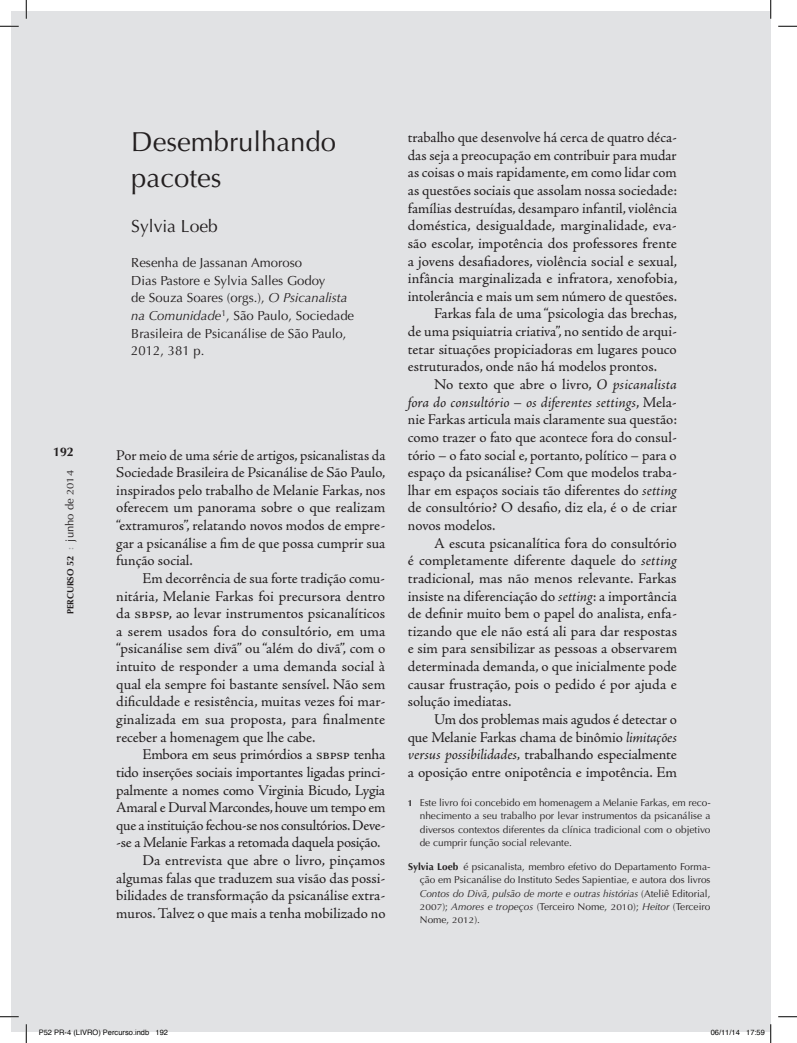
<style>
.page{position:relative;width:797px;height:1043px;background:#fff}
.page>*{position:absolute;margin:0;border:0;box-sizing:border-box;transform-origin:0 0}
.t1{font:27.5px/35.2px "Optima LT Std";color:#231f20}
.t2{font:17.5px "Optima LT Std";color:#231f20}
.t3{font:15px/17.6px "Adobe Jenson Pro";color:#231f20;text-align:justify}
.t4{font:15px "Adobe Jenson Pro";letter-spacing:-.02em;color:#231f20}
.t5{font:15px "Adobe Jenson Pro";letter-spacing:-.025em;color:#231f20}
.t6{font:italic 15px "Adobe Jenson Pro";color:#231f20}
.t7{font:13.12px/17.6px "Optima LT Std";color:#231f20}
.t8{font:700 12.5px "Optima LT Std";color:#231f20}
.t9{font:10px/13.1px "Optima LT Std";color:#231f20;text-align:justify}
.t10{font:9px "Optima LT Std Bold SC800";color:#231f20}
.t11{font:7.5px "Helvetica";color:#000}
.s1{font-size:9.38px}
.s2{font-family:"Adobe Jenson Pro";font-size:11.25px;color:#939598}
.s3{font-family:"Optima LT Std";font-size:11.25px}
.s4{font-family:"Optima LT Std";font-size:9.62px}
.s5{font-style:italic}
.s6{font-style:normal}
.s7{font-weight:700;font-size:8.75px}
.s8{font-weight:700}
.s9{font-size:8.5px}
</style>
<div class="page">
<div style="left:11px;top:11px;width:759px;height:1020px;background:#e1e2e4"></div>
<svg style="left:0;top:25px;width:19px;height:2px"></svg>
<svg style="left:778px;top:25px;width:19px;height:2px"></svg>
<svg style="left:0;top:1016px;width:19px;height:1px"></svg>
<svg style="left:778px;top:1016px;width:19px;height:1px"></svg>
<svg style="left:25px;top:0;width:2px;height:19px"></svg>
<svg style="left:25px;top:1024px;width:2px;height:18px"></svg>
<svg style="left:770px;top:0;width:1px;height:19px"></svg>
<svg style="left:39px;top:1029px;width:108px;height:3px"></svg>
<svg style="left:710px;top:1029px;width:30px;height:3px"></svg>
<svg style="left:746px;top:1024px;width:25px;height:18px"></svg>
<p class="t8" style="left:53px;top:445px;width:22px">192</p>
<p class="t10" style="left:65px;top:614px;width:146px;rotate:-90deg">percurso <span class="s1">52</span> <span class="s2">:</span> <span class="s3">junho de</span> <span class="s4">2014</span></p>
<h1 class="t1" style="left:131px;top:125px;width:206px">Desembrulhando pacotes</h1>
<p class="t2" style="left:131px;top:216px;width:88px">Sylvia Loeb</p>
<p class="t7" style="left:131px;top:254px;width:224px">Resenha de Jassanan Amoroso<br>Dias Pastore e Sylvia Salles Godoy<br>de Souza Soares (orgs.), <span class="s5">O Psicanalista na Comunidade</span><sup>1</sup>, São Paulo, Sociedade<br>Brasileira de Psicanálise de São Paulo,<br>2012, 381 p.</p>
<p class="t3" style="left:116px;top:446px;width:271px">Por meio de uma série de artigos, psicanalistas da Sociedade Brasileira de Psicanálise de São Paulo, inspirados pelo trabalho de Melanie Farkas, nos oferecem um panorama sobre o que realizam “extramuros”, relatando novos modos de empre&shy;gar a psicanálise a fim de que possa cumprir sua função social.</p>
<p class="t3" style="left:116px;top:569px;width:271px;text-indent:26px">Em decorrência de sua forte tradição comu&shy;nitária, Melanie Farkas foi precursora dentro da sbpsp, ao levar instrumentos psicanalíticos a serem usados fora do consultório, em uma “psicanálise sem divã” ou “além do divã”, com o intuito de responder a uma demanda social à qual ela sempre foi bastante sensível. Não sem dificuldade e resistência, muitas vezes foi mar&shy;ginalizada em sua proposta, para finalmente receber a homenagem que lhe cabe.</p>
<p class="t4" style="left:142px;top:746px;width:244px">Embora em seus primórdios a sbpsp tenha</p>
<p class="t3" style="left:116px;top:763px;width:270px">tido inserções sociais importantes ligadas princi-</p>
<p class="t4" style="left:116px;top:781px;width:270px">palmente a nomes como Virginia Bicudo, Lygia</p>
<p class="t5" style="left:116px;top:799px;width:271px">Amaral e Durval Marcondes, houve um tempo em</p>
<p class="t5" style="left:116px;top:816px;width:270px">que a instituição fechou-se nos consultórios. Deve-</p>
<p class="t4" style="left:116px;top:834px;width:265px">-se a Melanie Farkas a retomada daquela posição.</p>
<p class="t3" style="left:142px;top:851px;width:244px">Da entrevista que abre o livro, pinçamos</p>
<p class="t3" style="left:116px;top:869px;width:270px">algumas falas que traduzem sua visão das possi-</p>
<p class="t3" style="left:116px;top:887px;width:270px">bilidades de transformação da psicanálise extra-</p>
<p class="t3" style="left:116px;top:904px;width:271px">muros. Talvez o que mais a tenha mobilizado no</p>
<p class="t3" style="left:408px;top:129px;width:270px">trabalho que desenvolve há cerca de quatro déca-</p>
<p class="t3" style="left:408px;top:146px;width:270px">das seja a preocupação em contribuir para mudar</p>
<p class="t3" style="left:408px;top:164px;width:270px">as coisas o mais rapidamente, em como lidar com</p>
<p class="t3" style="left:408px;top:182px;width:271px">as questões sociais que assolam nossa sociedade:</p>
<p class="t3" style="left:408px;top:199px;width:271px">famílias destruídas, desamparo infantil, violência</p>
<p class="t3" style="left:408px;top:217px;width:270px">doméstica, desigualdade, marginalidade, eva-</p>
<p class="t3" style="left:408px;top:235px;width:270px">são escolar, impotência dos professores frente</p>
<p class="t3" style="left:408px;top:252px;width:271px">a jovens desafiadores, violência social e sexual,</p>
<p class="t3" style="left:408px;top:270px;width:271px">infância marginalizada e infratora, xenofobia,</p>
<p class="t3" style="left:408px;top:287px;width:271px">intolerância e mais um sem número de questões.</p>
<p class="t3" style="left:434px;top:305px;width:245px">Farkas fala de uma “psicologia das brechas,</p>
<p class="t3" style="left:408px;top:323px;width:271px">de uma psiquiatria criativa”, no sentido de arqui-</p>
<p class="t3" style="left:408px;top:340px;width:270px">tetar situações propiciadoras em lugares pouco</p>
<p class="t3" style="left:408px;top:358px;width:250px">estruturados, onde não há modelos prontos.</p>
<p class="t3" style="left:434px;top:376px;width:244px">No texto que abre o livro, <span class="s5">O psicanalista</span></p>
<p class="t6" style="left:408px;top:393px;width:270px">fora do consultório – os diferentes settings<span class="s6">, Mela-</span></p>
<p class="t3" style="left:408px;top:411px;width:271px">nie Farkas articula mais claramente sua questão:</p>
<p class="t3" style="left:408px;top:428px;width:270px">como trazer o fato que acontece fora do consul-</p>
<p class="t3" style="left:408px;top:446px;width:270px">tório – o fato social e, portanto, político – para o</p>
<p class="t3" style="left:408px;top:464px;width:270px">espaço da psicanálise? Com que modelos traba-</p>
<p class="t3" style="left:408px;top:481px;width:270px">lhar em espaços sociais tão diferentes do <span class="s5">setting</span></p>
<p class="t3" style="left:408px;top:499px;width:271px">de consultório? O desafio, diz ela, é o de criar</p>
<p class="t3" style="left:408px;top:517px;width:89px">novos modelos.</p>
<p class="t3" style="left:434px;top:534px;width:244px">A escuta psicanalítica fora do consultório</p>
<p class="t3" style="left:408px;top:552px;width:270px">é completamente diferente daquele do <span class="s5">setting</span></p>
<p class="t3" style="left:408px;top:569px;width:270px">tradicional, mas não menos relevante. Farkas</p>
<p class="t3" style="left:408px;top:587px;width:270px">insiste na diferenciação do <span class="s5">setting</span>: a importância</p>
<p class="t3" style="left:408px;top:605px;width:270px">de definir muito bem o papel do analista, enfa-</p>
<p class="t3" style="left:408px;top:622px;width:271px">tizando que ele não está ali para dar respostas</p>
<p class="t3" style="left:408px;top:640px;width:271px">e sim para sensibilizar as pessoas a observarem</p>
<p class="t3" style="left:408px;top:658px;width:270px">determinada demanda, o que inicialmente pode</p>
<p class="t3" style="left:408px;top:675px;width:270px">causar frustração, pois o pedido é por ajuda e</p>
<p class="t3" style="left:408px;top:693px;width:105px">solução imediatas.</p>
<p class="t3" style="left:434px;top:710px;width:244px">Um dos problemas mais agudos é detectar o</p>
<p class="t3" style="left:408px;top:728px;width:270px">que Melanie Farkas chama de binômio <span class="s5">limitações</span></p>
<p class="t3" style="left:408px;top:746px;width:270px"><span class="s5">versus possibilidades,</span> trabalhando especialmente</p>
<p class="t3" style="left:408px;top:763px;width:270px">a oposição entre onipotência e impotência. Em</p>
<p class="t9" style="left:420px;top:796px;width:292px;text-indent:-12px"><span class="s7">1</span> Este livro foi concebido em homenagem a Melanie Farkas, em reco&shy;nhecimento a seu trabalho por levar instrumentos da psicanálise a diversos contextos diferentes da clínica tradicional com o objetivo de cumprir função social relevante.</p>
<p class="t9" style="left:420px;top:860px;width:292px;text-indent:-12px"><span class="s8">Sylvia Loeb</span> é psicanalista, membro efetivo do Departamento Forma&shy;ção em Psicanálise do Instituto Sedes Sapientiae, e autora dos livros <span class="s5">Contos do Divã, pulsão de morte e outras histórias</span> (Ateliê Editorial, <span class="s9">2007</span>); <span class="s5">Amores e tropeços</span> (Terceiro Nome, <span class="s9">2010</span>); <span class="s5">Heitor</span> (Terceiro Nome, <span class="s9">2012</span>).</p>
<p class="t11" style="left:39px;top:1027px;width:131px">P52 PR-4 (LIVRO) Percurso.indb 192</p>
<p class="t11" style="left:710px;top:1027px;width:56px">06/11/14 17:59</p>
</div>
